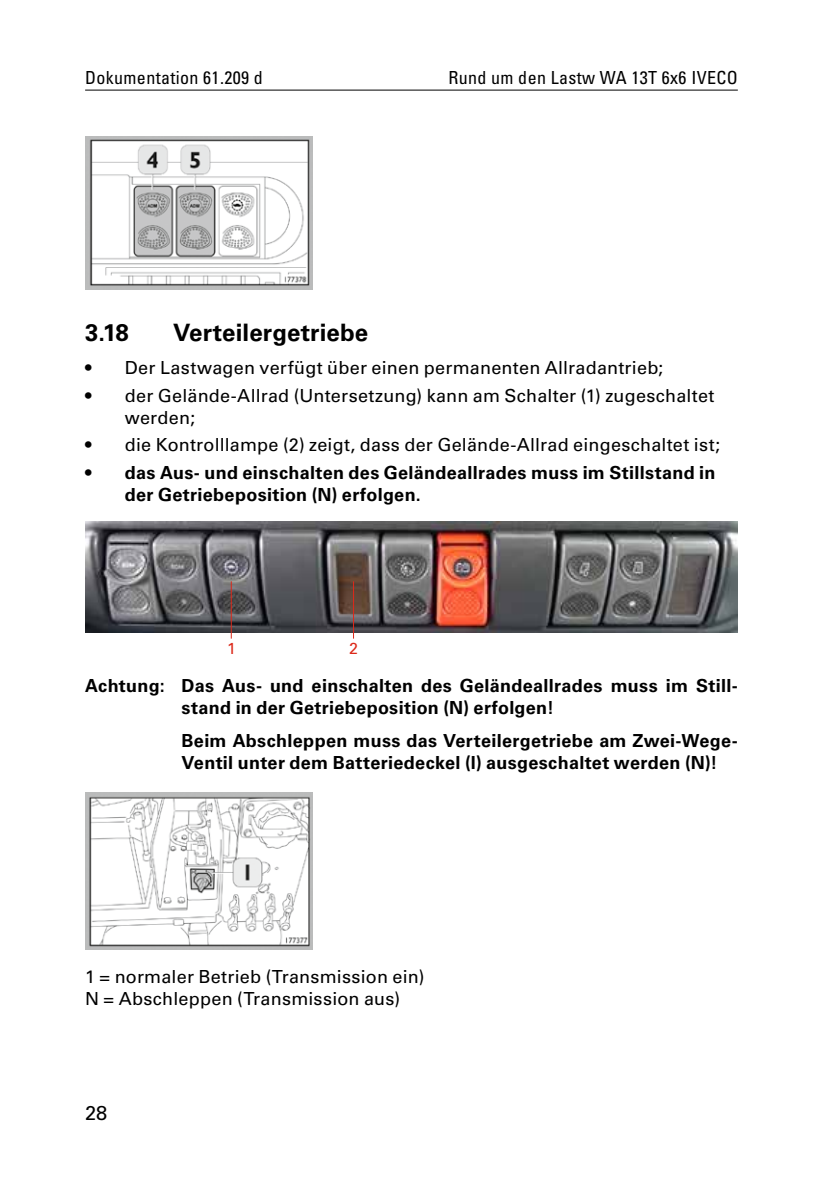
<style>
.page{position:relative;width:840px;height:1191px;background:#fff}
.page>*{position:absolute;margin:0;border:0;box-sizing:border-box;transform-origin:0 0}
.t1{font:700 24px "Univers LT Std";letter-spacing:.005em;color:#000}
.t2{font:20px "Univers LT Std";color:#000}
.t3{font:700 18px/22px "Univers LT Std";letter-spacing:.02em;color:#000}
.t4{font:18px/22px "Univers LT Std";letter-spacing:.01em;color:#000}
.t5{font:condensed 18px "Univers LT Std";letter-spacing:.02em;color:#000}
.t6{font:16px "Univers LT Std";color:#dc291a}
.s1{font-weight:400}
</style>
<div class="page">
<hr style="left:85px;top:90px;width:652px;height:1px;background:#000">
<img style="left:85px;top:136px;width:227px;height:154px">
<img style="left:85px;top:522px;width:652px;height:110px">
<hr style="left:231px;top:581px;width:1px;height:57px;background:#dc291a">
<hr style="left:353px;top:581px;width:1px;height:57px;background:#dc291a">
<img style="left:85px;top:792px;width:227px;height:157px">
<p class="t5" style="left:85px;top:66px;width:179px">Dokumentation 61.209 d</p>
<p class="t5" style="left:448px;top:66px;width:291px">Rund um den Lastw WA 13T 6x6 IVECO</p>
<h1 class="t1" style="left:85px;top:318px;width:45px">3.18</h1>
<h1 class="t1" style="left:173px;top:318px;width:197px">Verteilergetriebe</h1>
<p class="t4" style="left:85px;top:357px;width:579px">• Der Lastwagen verfügt über einen permanenten Allradantrieb;</p>
<p class="t4" style="left:125px;top:384px;width:590px;text-indent:-40px">• der Gelände-Allrad (Untersetzung) kann am Schalter (1) zugeschaltet werden;</p>
<p class="t4" style="left:85px;top:434px;width:636px">• die Kontrolllampe (2) zeigt, dass der Gelände-Allrad eingeschaltet ist;</p>
<p class="t3" style="left:125px;top:462px;width:592px;text-indent:-40px"><span class="s1">•</span> das Aus- und einschalten des Geländeallrades muss im Stillstand in der Getriebeposition (N) erfolgen.</p>
<p class="t6" style="left:227px;top:638px;width:10px">1</p>
<p class="t6" style="left:349px;top:638px;width:10px">2</p>
<p class="t3" style="left:181px;top:674px;width:557px;text-indent:-96px">Achtung: Das Aus- und einschalten des Geländeallrades muss im Still&shy;stand in der Getriebeposition (N) erfolgen!</p>
<p class="t3" style="left:181px;top:730px;width:557px">Beim Abschleppen muss das Verteilergetriebe am Zwei-Wege-<br>Ventil unter dem Batteriedeckel (l) ausgeschaltet werden (N)!</p>
<p class="t4" style="left:85px;top:965px;width:340px">1 = normaler Betrieb (Transmission ein)<br>N = Abschleppen (Transmission aus)</p>
<p class="t2" style="left:85px;top:1101px;width:24px">28</p>
</div>
